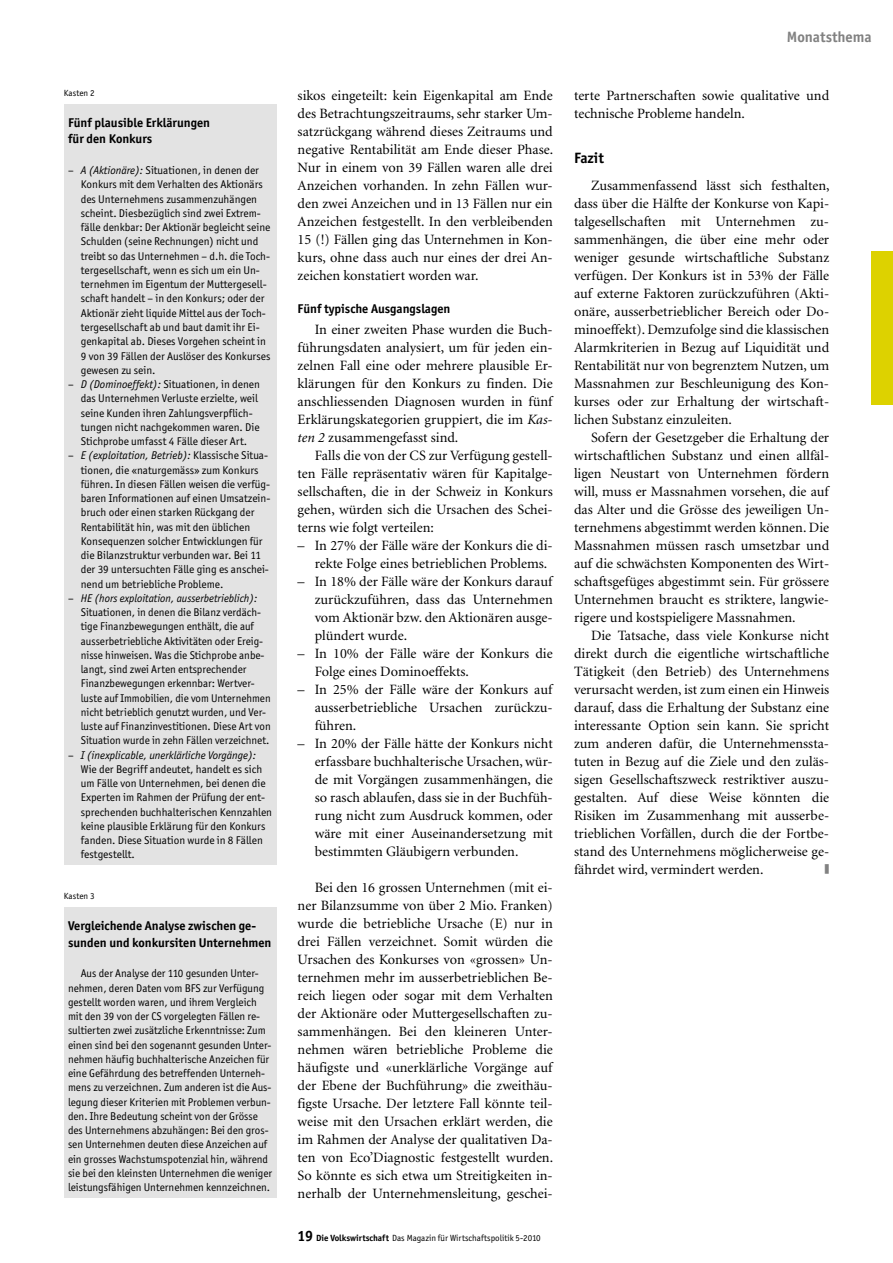
<style>
.page{position:relative;width:893px;height:1263px;background:#fff}
.page>*{position:absolute;margin:0;border:0;box-sizing:border-box;transform-origin:0 0}
.t1{font:700 15px "Officina San ITC";color:#818181}
.t2{font:700 15px "Officina San ITC";color:#000}
.t3{font:14.25px/18px "Minion";color:#000;text-align:justify}
.t4{font:700 12.75px/16.5px "Officina San ITC";color:#000}
.t5{font:11.25px/14.2px "Officina San ITC";color:#000}
.t6{font:9px "Officina San ITC";color:#000}
.s1{font-style:italic}
.s2{font-weight:700;font-size:15px}
.s3{font-weight:700}
</style>
<div class="page">
<div style="left:872px;top:252px;width:21px;height:153px;background:#ddd200"></div>
<div style="left:64px;top:907px;width:212px;height:290px;background:#e3e3e3"></div>
<div style="left:64px;top:104px;width:212px;height:761px;background:#e3e3e3"></div>
<p class="t6" style="left:64px;top:87px;width:32px">Kasten 2</p>
<p class="t4" style="left:68px;top:114px;width:143px">Fünf plausible Erklärungen für den Konkurs</p>
<p class="t5" style="left:81px;top:163px;width:191px;text-indent:-13px">– <span class="s1">A (Aktionäre):</span> Situationen, in denen der Konkurs mit dem Verhalten des Aktionärs des Unternehmens zusammenzuhängen scheint. Diesbezüglich sind zwei Extrem&shy;fälle denkbar: Der Aktionär begleicht seine Schulden (seine Rechnungen) nicht und treibt so das Unternehmen – d.h. die Toch&shy;tergesellschaft, wenn es sich um ein Un&shy;ternehmen im Eigentum der Muttergesell&shy;schaft handelt – in den Konkurs; oder der Aktionär zieht liquide Mittel aus der Toch&shy;tergesellschaft ab und baut damit ihr Ei&shy;genkapital ab. Dieses Vorgehen scheint in 9 von 39 Fällen der Auslöser des Konkurses gewesen zu sein.</p>
<p class="t5" style="left:81px;top:377px;width:181px;text-indent:-13px">– <span class="s1">D (Dominoeffekt):</span> Situationen, in denen das Unternehmen Verluste erzielte, weil seine Kunden ihren Zahlungsverpflich&shy;tungen nicht nachgekommen waren. Die Stichprobe umfasst 4 Fälle dieser Art.</p>
<p class="t5" style="left:81px;top:448px;width:191px;text-indent:-13px">– <span class="s1">E (exploitation, Betrieb):</span> Klassische Situa&shy;tionen, die «naturgemäss» zum Konkurs führen. In diesen Fällen weisen die verfüg&shy;baren Informationen auf einen Umsatzein&shy;bruch oder einen starken Rückgang der Rentabilität hin, was mit den üblichen Konsequenzen solcher Entwicklungen für die Bilanzstruktur verbunden war. Bei 11 der 39 untersuchten Fälle ging es anschei&shy;nend um betriebliche Probleme.</p>
<p class="t5" style="left:81px;top:591px;width:191px;text-indent:-13px">– <span class="s1">HE (hors exploitation, ausserbetrieblich):<br></span>Situationen, in denen die Bilanz verdäch&shy;tige Finanzbewegungen enthält, die auf ausserbetriebliche Aktivitäten oder Ereig&shy;nisse hinweisen. Was die Stichprobe anbe&shy;langt, sind zwei Arten entsprechender Finanzbewegungen erkennbar: Wertver&shy;luste auf Immobilien, die vom Unternehmen nicht betrieblich genutzt wurden, und Ver&shy;luste auf Finanzinvestitionen. Diese Art von Situation wurde in zehn Fällen verzeichnet.</p>
<p class="t5" style="left:81px;top:747px;width:193px;text-indent:-13px">– <span class="s1">I (inexplicable, unerklärliche Vorgänge):<br></span>Wie der Begriff andeutet, handelt es sich um Fälle von Unternehmen, bei denen die Experten im Rahmen der Prüfung der ent&shy;sprechenden buchhalterischen Kennzahlen keine plausible Erklärung für den Konkurs fanden. Diese Situation wurde in 8 Fällen festgestellt.</p>
<p class="t6" style="left:64px;top:890px;width:32px">Kasten 3</p>
<p class="t4" style="left:68px;top:917px;width:205px">Vergleichende Analyse zwischen ge&shy;sunden und konkursiten Unternehmen</p>
<p class="t5" style="left:68px;top:966px;width:206px;text-indent:13px">Aus der Analyse der 110 gesunden Unter&shy;nehmen, deren Daten vom BFS zur Verfügung gestellt worden waren, und ihrem Vergleich mit den 39 von der CS vorgelegten Fällen re&shy;sultierten zwei zusätzliche Erkenntnisse: Zum einen sind bei den sogenannt gesunden Unter&shy;nehmen häufig buchhalterische Anzeichen für eine Gefährdung des betreffenden Unterneh&shy;mens zu verzeichnen. Zum anderen ist die Aus&shy;legung dieser Kriterien mit Problemen verbun&shy;den. Ihre Bedeutung scheint von der Grösse des Unternehmens abzuhängen: Bei den gros&shy;sen Unternehmen deuten diese Anzeichen auf ein grosses Wachstumspotenzial hin, während sie bei den kleinsten Unternehmen die weniger leistungsfähigen Unternehmen kennzeichnen.</p>
<p class="t3" style="left:298px;top:86px;width:257px">sikos eingeteilt: kein Eigenkapital am Ende des Betrachtungszeitraums, sehr starker Um&shy;satzrückgang während dieses Zeitraums und negative Rentabilität am Ende dieser Phase.<br>Nur in einem von 39 Fällen waren alle drei Anzeichen vorhanden. In zehn Fällen wur&shy;den zwei Anzeichen und in 13 Fällen nur ein Anzeichen festgestellt. In den verbleibenden 15 (!) Fällen ging das Unternehmen in Kon&shy;kurs, ohne dass auch nur eines der drei An&shy;zeichen konstatiert worden war.</p>
<p class="t4" style="left:298px;top:300px;width:154px">Fünf typische Ausgangslagen</p>
<p class="t3" style="left:298px;top:320px;width:257px;text-indent:17px">In einer zweiten Phase wurden die Buch&shy;führungsdaten analysiert, um für jeden ein&shy;zelnen Fall eine oder mehrere plausible Er&shy;klärungen für den Konkurs zu finden. Die anschliessenden Diagnosen wurden in fünf Erklärungskategorien gruppiert, die im <span class="s1">Kas&shy;ten 2</span> zusammengefasst sind.</p>
<p class="t3" style="left:298px;top:446px;width:257px;text-indent:17px">Falls die von der CS zur Verfügung gestell&shy;ten Fälle repräsentativ wären für Kapitalge&shy;sellschaften, die in der Schweiz in Konkurs gehen, würden sich die Ursachen des Schei&shy;terns wie folgt verteilen:</p>
<p class="t3" style="left:315px;top:536px;width:240px;text-indent:-17px">– In 27% der Fälle wäre der Konkurs die di&shy;rekte Folge eines betrieblichen Problems.</p>
<p class="t3" style="left:315px;top:572px;width:240px;text-indent:-17px">– In 18% der Fälle wäre der Konkurs darauf zurückzuführen, dass das Unternehmen vom Aktionär bzw. den Aktionären ausge&shy;plündert wurde.</p>
<p class="t3" style="left:315px;top:644px;width:240px;text-indent:-17px">– In 10% der Fälle wäre der Konkurs die<br>Folge eines Dominoeffekts.</p>
<p class="t3" style="left:315px;top:680px;width:240px;text-indent:-17px">– In 25% der Fälle wäre der Konkurs auf ausserbetriebliche Ursachen zurückzu&shy;führen.</p>
<p class="t3" style="left:315px;top:734px;width:240px;text-indent:-17px">– In 20% der Fälle hätte der Konkurs nicht erfassbare buchhalterische Ursachen, wür&shy;de mit Vorgängen zusammenhängen, die so rasch ablaufen, dass sie in der Buchfüh&shy;rung nicht zum Ausdruck kommen, oder wäre mit einer Auseinandersetzung mit bestimmten Gläubigern verbunden.</p>
<p class="t3" style="left:298px;top:878px;width:257px;text-indent:17px">Bei den 16 grossen Unternehmen (mit ei&shy;ner Bilanzsumme von über 2 Mio. Franken) wurde die betriebliche Ursache (E) nur in drei Fällen verzeichnet. Somit würden die Ursachen des Konkurses von «grossen» Un&shy;ternehmen mehr im ausserbetrieblichen Be&shy;reich liegen oder sogar mit dem Verhalten der Aktionäre oder Muttergesellschaften zu&shy;sammenhängen. Bei den kleineren Unter&shy;nehmen wären betriebliche Probleme die häufigste und «unerklärliche Vorgänge auf der Ebene der Buchführung» die zweithäu&shy;figste Ursache. Der letztere Fall könnte teil&shy;weise mit den Ursachen erklärt werden, die im Rahmen der Analyse der qualitativen Da&shy;ten von Eco’Diagnostic festgestellt wurden.<br>So könnte es sich etwa um Streitigkeiten in&shy;nerhalb der Unternehmensleitung, geschei-</p>
<p class="t6" style="left:298px;top:1232px;width:245px"><span class="s2">19</span> <span class="s3">Die Volkswirtschaft</span> Das Magazin für Wirtschaftspolitik 5-2010</p>
<p class="t1" style="left:787px;top:27px;width:86px">Monatsthema</p>
<p class="t3" style="left:574px;top:86px;width:257px">terte Partnerschaften sowie qualitative und technische Probleme handeln.</p>
<p class="t2" style="left:574px;top:148px;width:31px">Fazit</p>
<p class="t3" style="left:574px;top:176px;width:257px;text-indent:17px">Zusammenfassend lässt sich festhalten, dass über die Hälfte der Konkurse von Kapi&shy;talgesellschaften mit Unternehmen zu&shy;sammenhängen, die über eine mehr oder weniger gesunde wirtschaftliche Substanz verfügen. Der Konkurs ist in 53% der Fälle auf externe Faktoren zurückzuführen (Akti&shy;onäre, ausserbetrieblicher Bereich oder Do&shy;minoeffekt). Demzufolge sind die klassischen Alarmkriterien in Bezug auf Liquidität und Rentabilität nur von begrenztem Nutzen, um Massnahmen zur Beschleunigung des Kon&shy;kurses oder zur Erhaltung der wirtschaft&shy;lichen Substanz einzuleiten.</p>
<p class="t3" style="left:574px;top:428px;width:257px;text-indent:17px">Sofern der Gesetzgeber die Erhaltung der wirtschaftlichen Substanz und einen allfäl&shy;ligen Neustart von Unternehmen fördern will, muss er Massnahmen vorsehen, die auf das Alter und die Grösse des jeweiligen Un&shy;ternehmens abgestimmt werden können. Die Massnahmen müssen rasch umsetzbar und auf die schwächsten Komponenten des Wirt&shy;schaftsgefüges abgestimmt sein. Für grössere Unternehmen braucht es striktere, langwie&shy;rigere und kostspieligere Massnahmen.</p>
<p class="t3" style="left:574px;top:626px;width:257px;text-indent:17px">Die Tatsache, dass viele Konkurse nicht direkt durch die eigentliche wirtschaftliche Tätigkeit (den Betrieb) des Unternehmens verursacht werden, ist zum einen ein Hinweis darauf, dass die Erhaltung der Substanz eine interessante Option sein kann. Sie spricht zum anderen dafür, die Unternehmenssta&shy;tuten in Bezug auf die Ziele und den zuläs&shy;sigen Gesellschaftszweck restriktiver auszu&shy;gestalten. Auf diese Weise könnten die Risiken im Zusammenhang mit ausserbe&shy;trieblichen Vorfällen, durch die der Fortbe&shy;stand des Unternehmens möglicherweise ge&shy;fährdet wird, vermindert werden.</p>
</div>
